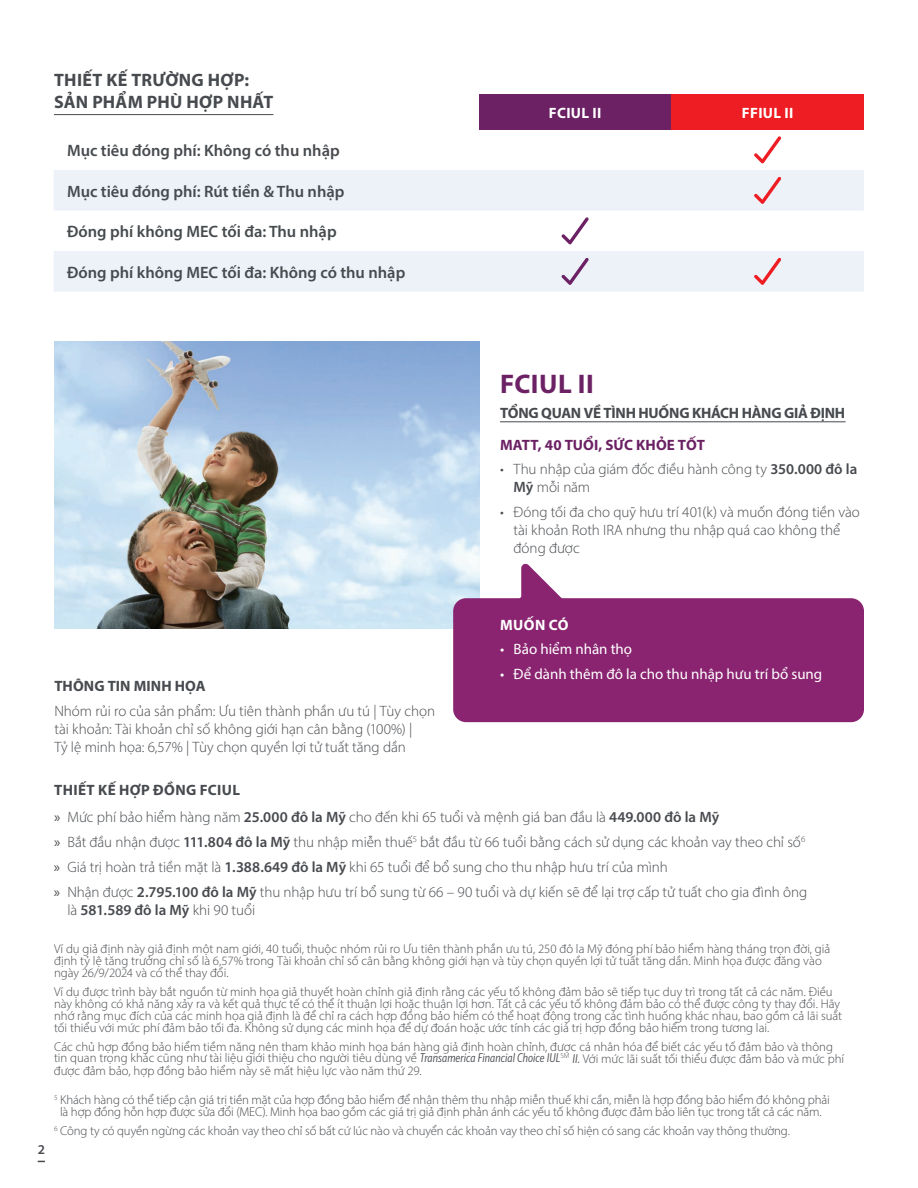
<style>
.page{position:relative;width:918px;height:1188px;background:#fff}
.page>*{position:absolute;margin:0;border:0;box-sizing:border-box;transform-origin:0 0}
.t1{font:700 27px "Myriad Pro";letter-spacing:.02em;color:#6b2164}
.t2{font:700 18px/21.6px "Myriad Pro";letter-spacing:.02em;color:#474a4e}
.t3{font:600 16.5px "Myriad Pro";color:#464b4e}
.t4{font:600 16.5px "Myriad Pro";color:#474a4e}
.t5{font:300 15px/18px "Myriad Pro";letter-spacing:-.005em;color:#474a4e}
.t6{font:15px "Myriad Pro";color:#fff}
.t7{font:700 15px "Myriad Pro";letter-spacing:-.015em;color:#474a4e}
.t8{font:600 15px "Myriad Pro";letter-spacing:-.005em;color:#474a4e}
.t9{font:700 15px "Myriad Pro";letter-spacing:.005em;color:#6b2164}
.t10{font:700 15px "Myriad Pro";letter-spacing:.02em;color:#fff}
.t11{font:700 15px "Myriad Pro";letter-spacing:.01em;color:#474a4e}
.t12{font:600 13.5px "Myriad Pro";color:#474a4e}
.t13{font:300 12.75px/12px "Myriad Pro";color:#474a4e}
.s1{font-weight:600}
.s2{font-weight:700}
.s3{font-weight:400;color:#464b4e}
.s4{color:#464b4e}
.s5{font-weight:400}
.s6{font-weight:300}
.s7{font-family:"Whitney Condensed";font-weight:400;font-style:italic}
</style>
<div class="page">
<img style="left:54px;top:341px;width:426px;height:288px">
<div style="left:479px;top:95px;width:192px;height:35px;background:#6b2164"></div>
<div style="left:671px;top:95px;width:193px;height:35px;background:#ee1d23"></div>
<svg style="left:54px;top:170px;width:810px;height:122px;fill:#edf2f9"></svg>
<svg style="left:754px;top:136px;width:27px;height:27px"></svg>
<svg style="left:754px;top:177px;width:27px;height:27px"></svg>
<svg style="left:562px;top:217px;width:27px;height:27px"></svg>
<svg style="left:562px;top:258px;width:27px;height:27px"></svg>
<svg style="left:754px;top:258px;width:27px;height:27px"></svg>
<hr style="left:54px;top:114px;width:219px;height:1px;background:#474a4e">
<hr style="left:500px;top:422px;width:346px;height:1px;background:#474a4e">
<svg style="left:453px;top:564px;width:411px;height:158px;fill:#8a2470"></svg>
<h2 class="t2" style="left:54px;top:69px;width:221px">THIẾT KẾ TRƯỜNG HỢP:<br>SẢN PHẨM PHÙ HỢP NHẤT</h2>
<p class="t4" style="left:67px;top:140px;width:274px">Mục tiêu đóng phí: Không có thu nhập</p>
<p class="t4" style="left:67px;top:181px;width:279px">Mục tiêu đóng phí: Rút tiền &amp; Thu nhập</p>
<p class="t3" style="left:67px;top:221px;width:271px">Đóng phí không MEC tối đa: Thu nhập</p>
<p class="t3" style="left:67px;top:262px;width:340px">Đóng phí không MEC tối đa: Không có thu nhập</p>
<p class="t10" style="left:549px;top:103px;width:54px">FCIUL II</p>
<p class="t10" style="left:742px;top:103px;width:53px">FFIUL II</p>
<h1 class="t1" style="left:500px;top:367px;width:95px">FCIUL II</h1>
<p class="t7" style="left:500px;top:403px;width:347px">TỔNG QUAN VỀ TÌNH HUỐNG KHÁCH HÀNG GIẢ ĐỊNH</p>
<p class="t9" style="left:500px;top:435px;width:206px">MATT, 40 TUỔI, SỨC KHỎE TỐT</p>
<p class="t5" style="left:514px;top:460px;width:345px;text-indent:-14px">• Thu nhập của giám đốc điều hành công ty <span class="s1">350.000 đô la<br>Mỹ</span> mỗi năm</p>
<p class="t5" style="left:514px;top:503px;width:348px;text-indent:-14px">• Đóng tối đa cho quỹ hưu trí 401(k) và muốn đóng tiền vào tài khoản Roth IRA nhưng thu nhập quá cao không thể đóng được</p>
<p class="t10" style="left:500px;top:615px;width:70px">MUỐN CÓ</p>
<p class="t6" style="left:500px;top:640px;width:134px">• Bảo hiểm nhân thọ</p>
<p class="t6" style="left:500px;top:665px;width:324px">• Để dành thêm đô la cho thu nhập hưu trí bổ sung</p>
<p class="t11" style="left:54px;top:676px;width:153px">THÔNG TIN MINH HỌA</p>
<p class="t5" style="left:54px;top:701px;width:382px">Nhóm rủi ro của sản phẩm: Ưu tiên thành phần ưu tú | Tùy chọn tài khoản: Tài khoản chỉ số không giới hạn cân bằng (100%) |<br>Tỷ lệ minh họa: 6,57% | Tùy chọn quyền lợi tử tuất tăng dần</p>
<p class="t5" style="left:54px;top:776px;width:667px;line-height:27.8px"><span class="s2">THIẾT KẾ HỢP ĐỒNG FCIUL<br></span><span class="s3">»</span> <span class="s4">Mức phí bảo hiểm hàng năm</span> <span class="s1">25.000 đô la Mỹ</span> cho đến khi 65 tuổi và mệnh giá ban đầu là <span class="s1">449.000 đô la Mỹ</span></p>
<p class="t5" style="left:54px;top:830px;width:755px;line-height:24.8px"><span class="s5">»</span> Bắt đầu nhận được <span class="s1">111.804 đô la Mỹ</span> thu nhập miễn thuế<sup>5</sup> bắt đầu từ 66 tuổi bằng cách sử dụng các khoản vay theo chỉ số<sup>6 </sup><span class="s5">»</span> Giá trị hoàn trả tiền mặt là <span class="s1">1.388.649 đô la Mỹ</span> khi 65 tuổi để bổ sung cho thu nhập hưu trí của mình<br><span class="s5">»</span> Nhận được <span class="s1">2.795.100 đô la Mỹ</span> thu nhập hưu trí bổ sung từ 66 – 90 tuổi và dự kiến sẽ để lại trợ cấp tử tuất cho gia đình ông</p>
<p class="t8" style="left:67px;top:900px;width:189px"><span class="s6">là</span> 581.589 đô la Mỹ <span class="s6">khi 90 tuổi</span></p>
<p class="t12" style="left:38px;top:1141px;width:9px">2</p>
<p class="t13" style="left:54px;top:943px;width:778px">Ví dụ giả định này giả định một nam giới, 40 tuổi, thuộc nhóm rủi ro Ưu tiên thành phần ưu tú, 250 đô la Mỹ đóng phí bảo hiểm hàng tháng trọn đời, giả định tỷ lệ tăng trưởng chỉ số là 6,57% trong Tài khoản chỉ số cân bằng không giới hạn và tùy chọn quyền lợi tử tuất tăng dần. Minh họa được đăng vào ngày 26/9/2024 và có thể thay đổi.</p>
<p class="t13" style="left:54px;top:985px;width:790px">Ví dụ được trình bày bắt nguồn từ minh họa giả thuyết hoàn chỉnh giả định rằng các yếu tố không đảm bảo sẽ tiếp tục duy trì trong tất cả các năm. Điều này không có khả năng xảy ra và kết quả thực tế có thể ít thuận lợi hoặc thuận lợi hơn. Tất cả các yếu tố không đảm bảo có thể được công ty thay đổi. Hãy nhớ rằng mục đích của các minh họa giả định là để chỉ ra cách hợp đồng bảo hiểm có thể hoạt động trong các tình huống khác nhau, bao gồm cả lãi suất tối thiểu với mức phí đảm bảo tối đa. Không sử dụng các minh họa để dự đoán hoặc ước tính các giá trị hợp đồng bảo hiểm trong tương lai.</p>
<p class="t13" style="left:54px;top:1040px;width:792px">Các chủ hợp đồng bảo hiểm tiềm năng nên tham khảo minh họa bán hàng giả định hoàn chỉnh, được cá nhân hóa để biết các yếu tố đảm bảo và thông tin quan trọng khác cũng như tài liệu giới thiệu cho người tiêu dùng về <span class="s7">Transamerica Financial Choice IUL</span><sup>SM</sup> <span class="s7">II.</span> Với mức lãi suất tối thiểu được đảm bảo và mức phí được đảm bảo, hợp đồng bảo hiểm này sẽ mất hiệu lực vào năm thứ 29.</p>
<p class="t13" style="left:54px;top:1094px;width:777px;text-align:center"><sup>5</sup> Khách hàng có thể tiếp cận giá trị tiền mặt của hợp đồng bảo hiểm để nhận thêm thu nhập miễn thuế khi cần, miễn là hợp đồng bảo hiểm đó không phải là hợp đồng hỗn hợp được sửa đổi (MEC). Minh họa bao gồm các giá trị giả định phản ánh các yếu tố không được đảm bảo liên tục trong tất cả các năm.</p>
<p class="t13" style="left:54px;top:1124px;width:738px"><sup>6</sup> Công ty có quyền ngừng các khoản vay theo chỉ số bất cứ lúc nào và chuyển các khoản vay theo chỉ số hiện có sang các khoản vay thông thường.</p>
</div>
